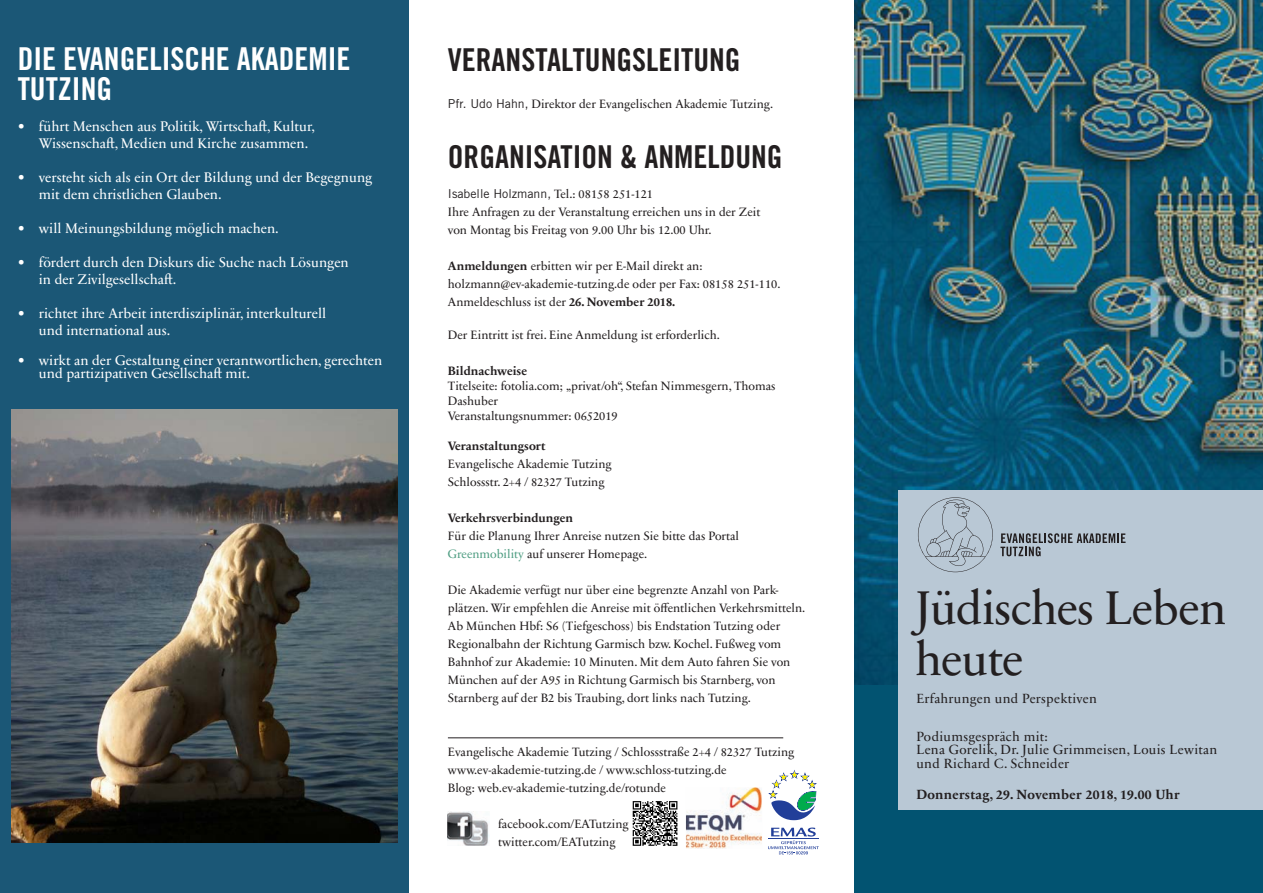
<style>
.page{position:relative;width:1263px;height:893px;background:#fff}
.page>*{position:absolute;margin:0;border:0;box-sizing:border-box;transform-origin:0 0}
.t1{font:48px/51px "Sabon Next LT Pro";letter-spacing:-.02em;color:#231f20}
.t2{font:31.5px "Trade Gothic LT Std Bd Cn 20";color:#231f20}
.t3{font:31.5px/30px "Trade Gothic LT Std Bd Cn 20";color:#fff}
.t4{font:14.1px/17px "Sabon Next LT Pro";color:#fff}
.t5{font:13.5px/13.8px "Sabon Next LT Pro";letter-spacing:.02em;color:#231f20}
.t6{font:700 13.5px "Sabon Next LT Pro";letter-spacing:.02em;color:#231f20}
.t7{font:12.3px/18px "Sabon Next LT Pro";color:#231f20}
.t8{font:700 12.3px "Sabon Next LT Pro";color:#231f20}
.t9{font:12.3px "Trade Gothic LT Std";color:#231f20}
.s1{font-family:"Trade Gothic LT Std"}
.s2{font-family:"Sabon Next LT Pro"}
.s3{font-weight:700}
.s4{color:#509e83}
</style>
<div class="page">
<div style="left:0;top:0;width:409px;height:893px;background:#1b5776"></div>
<img style="left:12px;top:410px;width:385px;height:432px">
<img style="left:448px;top:811px;width:41px;height:34px">
<div style="left:854px;top:0;width:409px;height:893px;background:#025371"></div>
<img style="left:854px;top:0;width:409px;height:684px">
<svg style="left:768px;top:770px;width:49px;height:50px"></svg>
<svg style="left:768px;top:827px;width:51px;height:27px"></svg>
<img style="left:686px;top:787px;width:76px;height:62px">
<svg style="left:632px;top:801px;width:46px;height:45px"></svg>
<svg style="left:633px;top:801px;width:44px;height:45px"></svg>
<div style="left:898px;top:491px;width:365px;height:319px;background:#b9c8d5"></div>
<svg style="left:1000px;top:533px;width:125px;height:23px"></svg>
<svg style="left:918px;top:497px;width:75px;height:75px"></svg>
<hr style="left:448px;top:738px;width:335px;height:1px;background:#231f20">
<h2 class="t3" style="left:18px;top:43px;width:334px">DIE EVANGELISCHE AKADEMIE<br>TUTZING</h2>
<p class="t4" style="left:39px;top:117px;width:278px;text-indent:-21px">• führt Menschen aus Politik, Wirtschaft, Kultur,<br>Wissenschaft, Medien und Kirche zusammen.</p>
<p class="t4" style="left:39px;top:168px;width:335px;text-indent:-21px">• versteht sich als ein Ort der Bildung und der Begegnung mit dem christlichen Glauben.</p>
<p class="t4" style="left:18px;top:219px;width:263px">• will Meinungsbildung möglich machen.</p>
<p class="t4" style="left:39px;top:253px;width:311px;text-indent:-21px">• fördert durch den Diskurs die Suche nach Lösungen in der Zivilgesellschaft.</p>
<p class="t4" style="left:39px;top:304px;width:289px;text-indent:-21px">• richtet ihre Arbeit interdisziplinär, interkulturell und international aus.</p>
<p class="t4" style="left:39px;top:353px;width:345px;line-height:12.9px;text-indent:-21px">• wirkt an der Gestaltung einer verantwortlichen, gerechten und partizipativen Gesellschaft mit.</p>
<h2 class="t2" style="left:448px;top:41px;width:294px">VERANSTALTUNGSLEITUNG</h2>
<p class="t7" style="left:448px;top:94px;width:327px"><span class="s1">Pfr. Udo Hahn,</span> Direktor der Evangelischen Akademie Tutzing.</p>
<h2 class="t2" style="left:448px;top:138px;width:336px">ORGANISATION &amp; ANMELDUNG</h2>
<p class="t9" style="left:448px;top:186px;width:207px">Isabelle Holzmann, <span class="s2">Tel.: 08158 251-121</span></p>
<p class="t7" style="left:448px;top:202px;width:314px">Ihre Anfragen zu der Veranstaltung erreichen uns in der Zeit von Montag bis Freitag von 9.00 Uhr bis 12.00 Uhr.</p>
<p class="t7" style="left:448px;top:256px;width:334px"><span class="s3">Anmeldungen</span> erbitten wir per E-Mail direkt an: holzmann@ev-akademie-tutzing.de oder per Fax: 08158 251-110.<br>Anmeldeschluss ist der <span class="s3">26. November 2018.</span></p>
<p class="t7" style="left:448px;top:325px;width:273px">Der Eintritt ist frei. Eine Anmeldung ist erforderlich.</p>
<p class="t8" style="left:448px;top:361px;width:81px">Bildnachweise</p>
<p class="t7" style="left:448px;top:378px;width:329px;line-height:15px">Titelseite: fotolia.com; „privat/oh“, Stefan Nimmesgern, Thomas<br>Dashuber<br>Veranstaltungsnummer: 0652019</p>
<p class="t8" style="left:448px;top:436px;width:99px">Veranstaltungsort</p>
<p class="t7" style="left:448px;top:454px;width:165px">Evangelische Akademie Tutzing<br>Schlossstr. 2+4 / 82327 Tutzing</p>
<p class="t8" style="left:448px;top:508px;width:127px">Verkehrsverbindungen</p>
<p class="t7" style="left:448px;top:526px;width:293px">Für die Planung Ihrer Anreise nutzen Sie bitte das Portal<br><span class="s4">Greenmobility</span> auf unserer Homepage.</p>
<p class="t7" style="left:448px;top:580px;width:359px">Die Akademie verfügt nur über eine begrenzte Anzahl von Park&shy;plätzen. Wir empfehlen die Anreise mit öffentlichen Verkehrsmitteln.<br>Ab München Hbf: S6 (Tiefgeschoss) bis Endstation Tutzing oder Regionalbahn der Richtung Garmisch bzw. Kochel. Fußweg vom Bahnhof zur Akademie: 10 Minuten. Mit dem Auto fahren Sie von München auf der A95 in Richtung Garmisch bis Starnberg, von Starnberg auf der B2 bis Traubing, dort links nach Tutzing.</p>
<p class="t7" style="left:448px;top:742px;width:348px">Evangelische Akademie Tutzing / Schlossstraße 2+4 / 82327 Tutzing www.ev-akademie-tutzing.de / www.schloss-tutzing.de<br>Blog: web.ev-akademie-tutzing.de/rotunde</p>
<p class="t7" style="left:498px;top:814px;width:132px">facebook.com/EATutzing twitter.com/EATutzing</p>
<h1 class="t1" style="left:915px;top:581px;width:313px">Jüdisches Leben heute</h1>
<p class="t5" style="left:916px;top:690px;width:182px">Erfahrungen und Perspektiven</p>
<p class="t5" style="left:916px;top:728px;width:302px">Podiumsgespräch mit:<br>Lena Gorelik, Dr. Julie Grimmeisen, Louis Lewitan und Richard C. Schneider</p>
<p class="t6" style="left:916px;top:784px;width:265px">Donnerstag, 29. November 2018, 19.00 Uhr</p>
</div>
